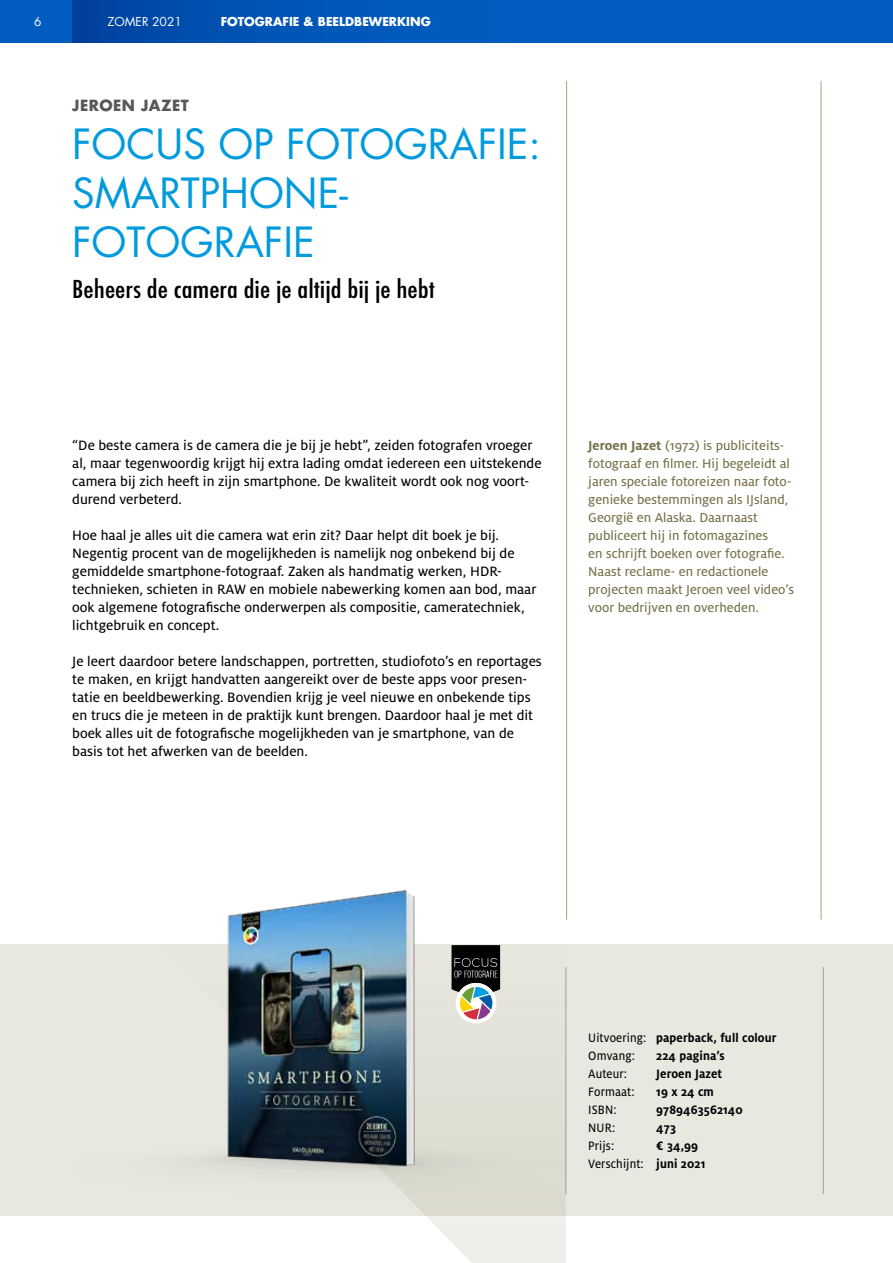
<style>
.page{position:relative;width:893px;height:1263px;background:#fff}
.page>*{position:absolute;margin:0;border:0;box-sizing:border-box;transform-origin:0 0}
.t1{font:40.5px/48.6px "Futura";color:#009add}
.t2{font:500 condensed 24px "Futura";color:#000;scale:1.15 1}
.t3{font:15px/18px "Milo OT Text";color:#000}
.t4{font:700 15px "Futura";letter-spacing:.03em;color:#575756}
.t5{font:14.25px/18px "Milo OT Text";color:#757047}
.t6{font:700 13.5px "Milo OT";letter-spacing:.01em;color:#000;scale:.93 1}
.t7{font:13.5px "Milo OT Text";letter-spacing:.01em;color:#000;scale:.93 1}
.t8{font:700 12px "Futura";color:#fff}
.t9{font:12px "Futura";color:#fff}
.s1{font-family:"Milo OT";font-weight:700}
.s2{font-family:"Milo OT Text";font-weight:400}
</style>
<div class="page">
<div style="left:0;top:945px;width:893px;height:271px;background:#e9e8e0"></div>
<hr style="left:823px;top:967px;width:1px;height:227px;background:#a6a185">
<hr style="left:566px;top:81px;width:1px;height:838px;background:#a6a185">
<hr style="left:821px;top:81px;width:1px;height:838px;background:#a6a185">
<img style="left:72px;top:879px;width:495px;height:384px">
<div style="left:456px;top:983px;width:40px;height:40px;background:#fff;border-radius:50%"></div>
<svg style="left:452px;top:945px;width:48px;height:74px"></svg>
<div style="left:0;top:0;width:893px;height:43px;background:#005dbf"></div>
<div style="left:72px;top:0;width:821px;height:43px;background:linear-gradient(to right,#004cab,#0063c6)"></div>
<p class="t9" style="left:34px;top:13px;width:9px">6</p>
<p class="t9" style="left:108px;top:13px;width:76px">ZOMER 2021</p>
<p class="t8" style="left:221px;top:13px;width:212px">FOTOGRAFIE &amp; BEELDBEWERKING</p>
<p class="t4" style="left:72px;top:95px;width:118px">JEROEN JAZET</p>
<h1 class="t1" style="left:72px;top:120px;width:470px">FOCUS OP FOTOGRAFIE:<br>SMARTPHONE-<br>FOTOGRAFIE</h1>
<h2 class="t2" style="left:72px;top:274px;width:317px">Beheers de camera die je altijd bij je hebt</h2>
<p class="t3" style="left:72px;top:436px;width:471px">“De beste camera is de camera die je bij je hebt”, zeiden fotografen vroeger al, maar tegenwoordig krijgt hij extra lading omdat iedereen een uitstekende camera bij zich heeft in zijn smartphone. De kwaliteit wordt ook nog voort&shy;durend verbeterd.</p>
<p class="t3" style="left:72px;top:526px;width:466px">Hoe haal je alles uit die camera wat erin zit? Daar helpt dit boek je bij.<br>Negentig procent van de mogelijkheden is namelijk nog onbekend bij de gemiddelde smartphone-fotograaf. Zaken als handmatig werken, HDR&shy;technieken, schieten in RAW en mobiele nabewerking komen aan bod, maar ook algemene fotografische onderwerpen als compositie, cameratechniek, lichtgebruik en concept.</p>
<p class="t3" style="left:72px;top:652px;width:471px">Je leert daardoor betere landschappen, portretten, studiofoto’s en reportages te maken, en krijgt handvatten aangereikt over de beste apps voor presen&shy;tatie en beeldbewerking. Bovendien krijg je veel nieuwe en onbekende tips en trucs die je meteen in de praktijk kunt brengen. Daardoor haal je met dit boek alles uit de fotografische mogelijkheden van je smartphone, van de basis tot het afwerken van de beelden.</p>
<p class="t5" style="left:588px;top:437px;width:207px"><span class="s1">Jeroen Jazet</span> (1972) is publiciteits&shy;fotograaf en filmer. Hij begeleidt al jaren speciale fotoreizen naar foto&shy;genieke bestemmingen als IJsland, Georgië en Alaska. Daarnaast publiceert hij in fotomagazines<br>en schrijft boeken over fotografie.<br>Naast reclame- en redactionele projecten maakt Jeroen veel video’s voor bedrijven en overheden.</p>
<p class="t6" style="left:588px;top:1030px;width:204px"><span class="s2">Uitvoering:</span> paperback, full colour</p>
<p class="t7" style="left:588px;top:1048px;width:52px">Omvang:</p>
<p class="t6" style="left:656px;top:1048px;width:75px">224 pagina’s</p>
<p class="t7" style="left:588px;top:1066px;width:43px">Auteur:</p>
<p class="t6" style="left:656px;top:1066px;width:72px">Jeroen Jazet</p>
<p class="t7" style="left:588px;top:1084px;width:51px">Formaat:</p>
<p class="t6" style="left:656px;top:1084px;width:63px">19 x 24 cm</p>
<p class="t7" style="left:588px;top:1102px;width:32px">ISBN:</p>
<p class="t6" style="left:656px;top:1102px;width:95px">9789463562140</p>
<p class="t7" style="left:588px;top:1120px;width:31px">NUR:</p>
<p class="t6" style="left:656px;top:1120px;width:23px">473</p>
<p class="t7" style="left:588px;top:1138px;width:29px">Prijs:</p>
<p class="t6" style="left:656px;top:1138px;width:47px">€ 34,99</p>
<p class="t7" style="left:588px;top:1156px;width:127px">Verschijnt: <span class="s1">juni 2021</span></p>
</div>
